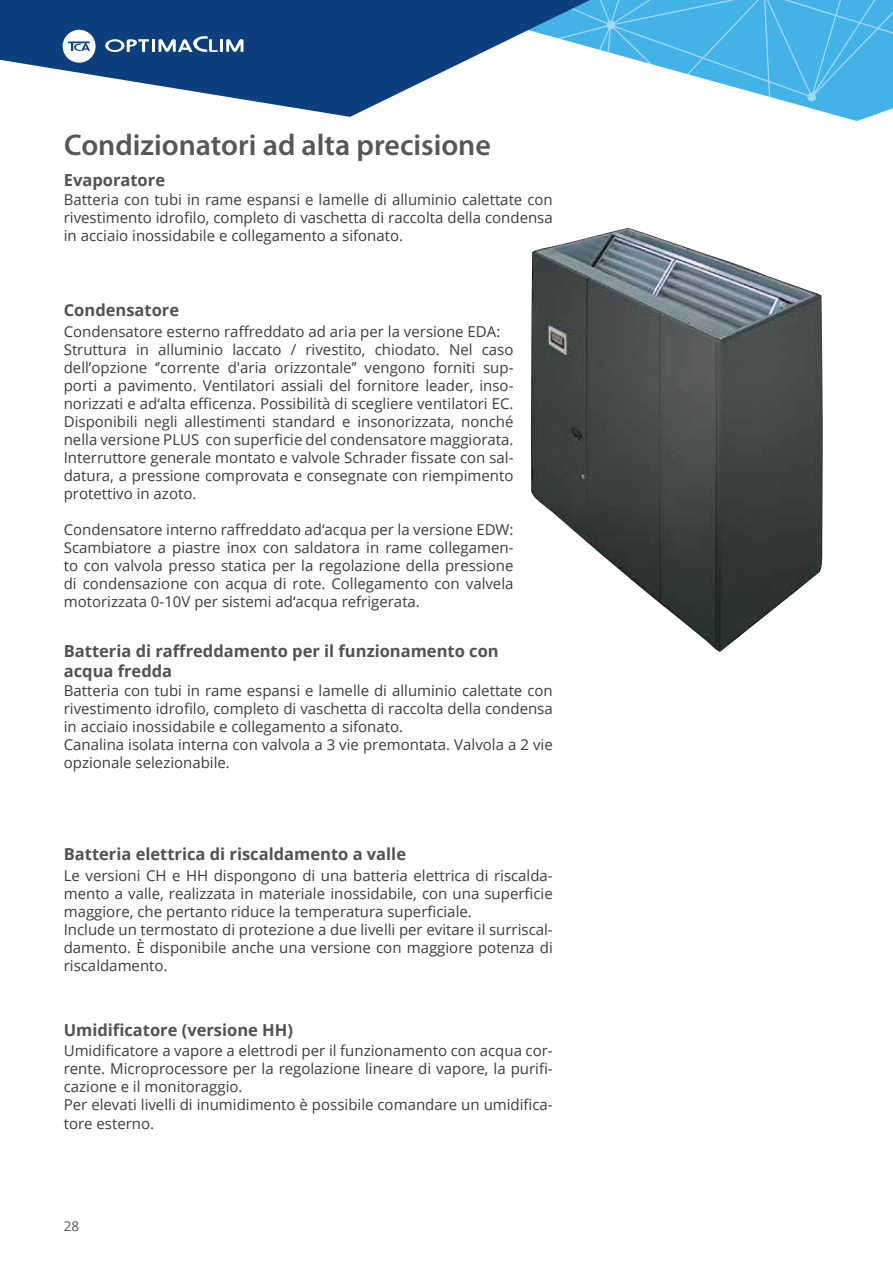
<style>
.page{position:relative;width:893px;height:1263px;background:#fff}
.page>*{position:absolute;margin:0;border:0;box-sizing:border-box;transform-origin:0 0}
.t1{font:600 30px "Myriad Pro";color:#575756}
.t2{font:700 16.5px/19.8px "Open Sans";color:#535153}
.t3{font:15px/18px "Open Sans";color:#3c3c3b}
.t4{font:13.5px "Open Sans";color:#575756}
</style>
<div class="page">
<img style="left:531px;top:228px;width:292px;height:424px">
<svg style="left:0;top:0;width:105px;height:77px;background:#2c578f"></svg>
<svg style="left:105px;top:0;width:788px;height:121px"></svg>
<svg style="left:63px;top:30px;width:33px;height:33px"></svg>
<h1 class="t1" style="left:64px;top:126px;width:428px">Condizionatori ad alta precisione</h1>
<p class="t3" style="left:64px;top:190px;width:490px;text-align:justify">Batteria con tubi in rame espansi e lamelle di alluminio calettate con rivestimento idrofilo, completo di vaschetta di raccolta della condensa in acciaio inossidabile e collegamento a sifonato.</p>
<p class="t2" style="left:64px;top:169px;width:103px">Evaporatore</p>
<p class="t2" style="left:64px;top:299px;width:117px">Condensatore</p>
<p class="t3" style="left:64px;top:322px;width:451px">Condensatore esterno raffreddato ad aria per la versione EDA:<br>Struttura in alluminio laccato / rivestito, chiodato. Nel caso dell’opzione ‘’corrente d'aria orizzontale’’ vengono forniti sup&shy;porti a pavimento. Ventilatori assiali del fornitore leader, inso&shy;norizzati e ad‘alta efficenza. Possibilità di scegliere ventilatori EC.<br>Disponibili negli allestimenti standard e insonorizzata, nonché nella versione PLUS con superficie del condensatore maggiorata.<br>Interruttore generale montato e valvole Schrader fissate con sal&shy;datura, a pressione comprovata e consegnate con riempimento protettivo in azoto.</p>
<p class="t3" style="left:64px;top:520px;width:451px;text-align:justify">Condensatore interno raffreddato ad‘acqua per la versione EDW:<br>Scambiatore a piastre inox con saldatora in rame collegamen&shy;to con valvola presso statica per la regolazione della pressione di condensazione con acqua di rote. Collegamento con valvela motorizzata 0-10V per sistemi ad‘acqua refrigerata.</p>
<p class="t2" style="left:64px;top:641px;width:436px">Batteria di raffreddamento per il funzionamento con acqua fredda</p>
<p class="t3" style="left:64px;top:681px;width:490px">Batteria con tubi in rame espansi e lamelle di alluminio calettate con rivestimento idrofilo, completo di vaschetta di raccolta della condensa in acciaio inossidabile e collegamento a sifonato.<br>Canalina isolata interna con valvola a 3 vie premontata. Valvola a 2 vie opzionale selezionabile.</p>
<p class="t2" style="left:64px;top:843px;width:344px">Batteria elettrica di riscaldamento a valle</p>
<p class="t3" style="left:64px;top:867px;width:490px">Le versioni CH e HH dispongono di una batteria elettrica di riscalda&shy;mento a valle, realizzata in materiale inossidabile, con una superficie maggiore, che pertanto riduce la temperatura superficiale.<br>Include un termostato di protezione a due livelli per evitare il surriscal&shy;damento. È disponibile anche una versione con maggiore potenza di riscaldamento.</p>
<p class="t2" style="left:64px;top:1020px;width:231px">Umidificatore (versione HH)</p>
<p class="t3" style="left:64px;top:1042px;width:490px">Umidificatore a vapore a elettrodi per il funzionamento con acqua cor&shy;rente. Microprocessore per la regolazione lineare di vapore, la purifi&shy;cazione e il monitoraggio.<br>Per elevati livelli di inumidimento è possibile comandare un umidifica&shy;tore esterno.</p>
<p class="t4" style="left:64px;top:1216px;width:17px">28</p>
</div>
